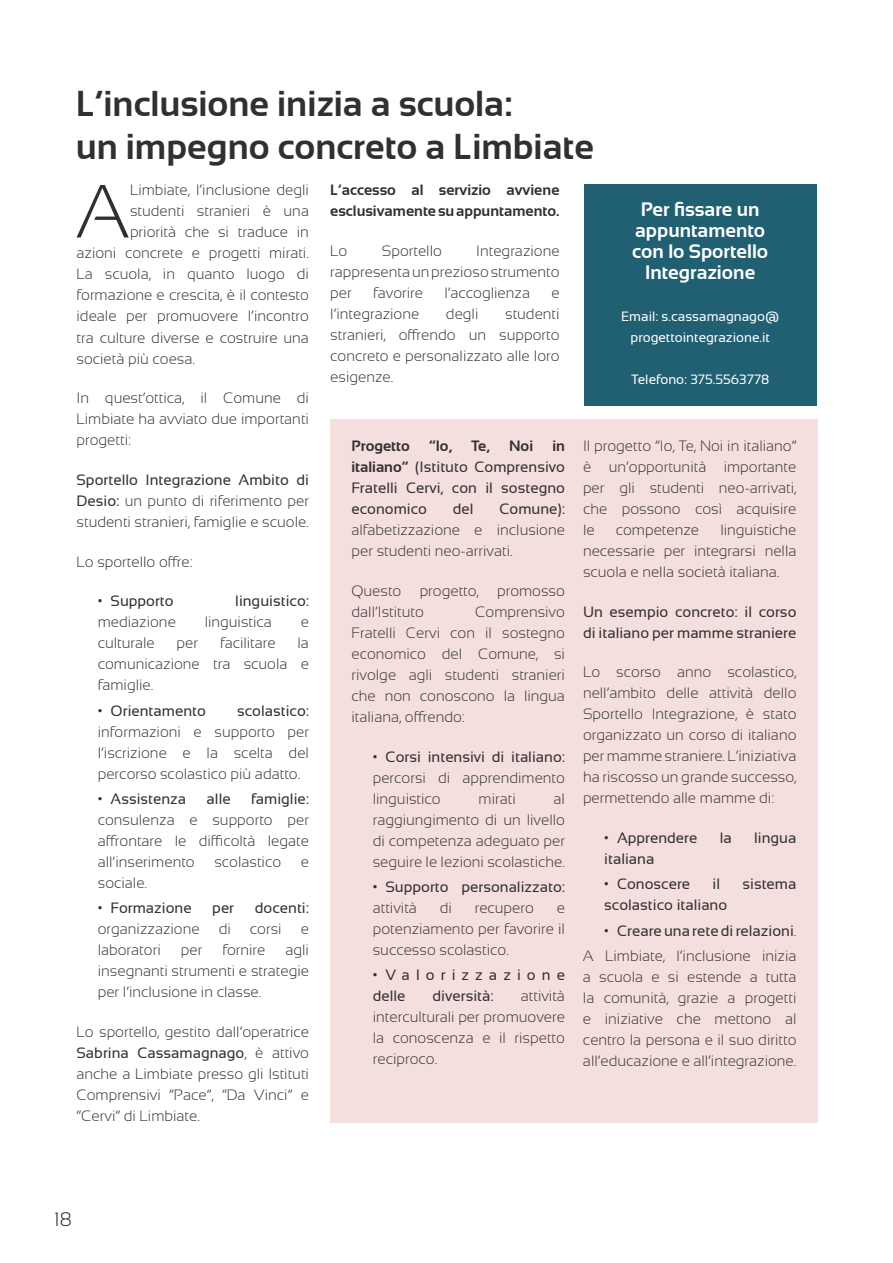
<style>
.page{position:relative;width:893px;height:1263px;background:#fff}
.page>*{position:absolute;margin:0;border:0;box-sizing:border-box;transform-origin:0 0}
.t1{font:300 75.15px "Sansation";color:#312f30}
.t2{font:700 36px/43.2px "Sansation";color:#312f30}
.t3{font:700 19.5px/21px "Sansation";color:#fff;text-align:center}
.t4{font:300 19.5px "Sansation";color:#231f20}
.t5{font:300 15px/21px "Sansation";color:#312f30;text-align:justify}
.t6{font:15px/21px "Sansation";color:#312f30;text-align:justify}
.t7{font:700 15px/21px "Sansation";color:#312f30}
.t8{font:15px/21px "Sansation";letter-spacing:.405em;color:#312f30}
.t9{font:13.5px/21px "Sansation";color:#fff;text-align:center}
.s1{font-weight:400}
.s2{font-weight:700}
</style>
<div class="page">
<div style="left:584px;top:185px;width:232px;height:221px;background:#216072"></div>
<div style="left:330px;top:419px;width:488px;height:704px;background:#f5dfde"></div>
<h2 class="t2" style="left:76px;top:81px;width:520px">L’inclusione inizia a scuola:<br>un impegno concreto a Limbiate</h2>
<h1 class="t1" style="left:75px;top:169px;width:56px">A</h1>
<p class="t5" style="left:130px;top:180px;width:180px">Limbiate, l’inclusione degli</p>
<p class="t5" style="left:130px;top:201px;width:181px">studenti stranieri è una</p>
<p class="t5" style="left:130px;top:222px;width:180px">priorità che si traduce in</p>
<p class="t5" style="left:77px;top:243px;width:234px">azioni concrete e progetti mirati.</p>
<p class="t5" style="left:77px;top:264px;width:234px">La scuola, in quanto luogo di</p>
<p class="t5" style="left:77px;top:285px;width:234px">formazione e crescita, è il contesto</p>
<p class="t5" style="left:77px;top:306px;width:234px">ideale per promuovere l’incontro</p>
<p class="t5" style="left:77px;top:327px;width:234px">tra culture diverse e costruire una</p>
<p class="t5" style="left:77px;top:348px;width:120px">società più coesa.</p>
<p class="t5" style="left:77px;top:387px;width:234px">In quest’ottica, il Comune di Limbiate ha avviato due importanti progetti:</p>
<p class="t5" style="left:77px;top:469px;width:234px"><span class="s1">Sportello Integrazione Ambito di Desio:</span> un punto di riferimento per studenti stranieri, famiglie e scuole.</p>
<p class="t5" style="left:77px;top:551px;width:118px">Lo sportello offre:</p>
<p class="t6" style="left:98px;top:591px;width:77px">• Supporto</p>
<p class="t6" style="left:235px;top:591px;width:75px">linguistico:</p>
<p class="t5" style="left:98px;top:612px;width:80px">mediazione</p>
<p class="t5" style="left:205px;top:612px;width:69px">linguistica</p>
<p class="t5" style="left:301px;top:612px;width:10px">e</p>
<p class="t5" style="left:98px;top:633px;width:59px">culturale</p>
<p class="t5" style="left:177px;top:633px;width:23px">per</p>
<p class="t5" style="left:220px;top:633px;width:57px">facilitare</p>
<p class="t5" style="left:98px;top:633px;width:213px;text-indent:200px">la comunicazione tra scuola e famiglie.</p>
<p class="t6" style="left:98px;top:700px;width:110px">• Orientamento</p>
<p class="t6" style="left:237px;top:700px;width:73px">scolastico:</p>
<p class="t5" style="left:98px;top:721px;width:213px">informazioni e supporto per l’iscrizione e la scelta del percorso scolastico più adatto.</p>
<p class="t6" style="left:98px;top:788px;width:90px">• Assistenza</p>
<p class="t6" style="left:207px;top:788px;width:25px">alle</p>
<p class="t6" style="left:251px;top:788px;width:59px">famiglie:</p>
<p class="t5" style="left:98px;top:809px;width:213px">consulenza e supporto per affrontare le difficoltà legate all’inserimento</p>
<p class="t5" style="left:214px;top:851px;width:68px">scolastico</p>
<p class="t5" style="left:301px;top:851px;width:10px">e</p>
<p class="t5" style="left:98px;top:872px;width:51px">sociale.</p>
<p class="t6" style="left:98px;top:897px;width:95px">• Formazione</p>
<p class="t6" style="left:212px;top:897px;width:23px">per</p>
<p class="t6" style="left:255px;top:897px;width:56px">docenti:</p>
<p class="t5" style="left:98px;top:918px;width:103px">organizzazione</p>
<p class="t5" style="left:219px;top:918px;width:14px">di</p>
<p class="t5" style="left:250px;top:918px;width:33px">corsi</p>
<p class="t5" style="left:301px;top:918px;width:10px">e</p>
<p class="t5" style="left:98px;top:939px;width:64px">laboratori</p>
<p class="t5" style="left:181px;top:939px;width:23px">per</p>
<p class="t5" style="left:222px;top:939px;width:45px">fornire</p>
<p class="t5" style="left:98px;top:939px;width:213px;text-indent:188px">agli insegnanti strumenti e strategie per l’inclusione in classe.</p>
<p class="t5" style="left:77px;top:1021px;width:234px">Lo sportello, gestito dall’operatrice <span class="s1">Sabrina Cassamagnago</span>, è attivo anche a Limbiate presso gli Istituti Comprensivi “Pace”, “Da Vinci” e “Cervi” di Limbiate.</p>
<p class="t7" style="left:330px;top:180px;width:231px">L’accesso al servizio avviene esclusivamente su appuntamento.</p>
<p class="t5" style="left:330px;top:240px;width:19px">Lo</p>
<p class="t5" style="left:382px;top:240px;width:62px">Sportello</p>
<p class="t5" style="left:330px;top:240px;width:231px;text-indent:146px">Integrazione rappresenta un prezioso strumento per</p>
<p class="t5" style="left:373px;top:282px;width:51px">favorire</p>
<p class="t5" style="left:444px;top:282px;width:87px">l’accoglienza</p>
<p class="t5" style="left:551px;top:282px;width:10px">e</p>
<p class="t5" style="left:330px;top:303px;width:91px">l’integrazione</p>
<p class="t5" style="left:446px;top:303px;width:34px">degli</p>
<p class="t5" style="left:330px;top:303px;width:231px;text-indent:175px">studenti stranieri, offrendo un supporto concreto e personalizzato alle loro esigenze.</p>
<h3 class="t3" style="left:632px;top:199px;width:137px">Per fissare un appuntamento con lo Sportello<br>Integrazione</h3>
<p class="t9" style="left:621px;top:306px;width:159px">Email: s.cassamagnago@ progettointegrazione.it</p>
<p class="t9" style="left:631px;top:369px;width:140px">Telefono: 375.5563778</p>
<p class="t6" style="left:351px;top:435px;width:215px;text-indent:201px"><span class="s2">in italiano”</span> (Istituto Comprensivo Fratelli Cervi, con il sostegno economico</p>
<p class="t7" style="left:351px;top:435px;width:60px">Progetto</p>
<p class="t7" style="left:429px;top:435px;width:25px">“Io,</p>
<p class="t7" style="left:471px;top:435px;width:20px">Te,</p>
<p class="t7" style="left:509px;top:435px;width:26px">Noi</p>
<p class="t6" style="left:453px;top:498px;width:22px">del</p>
<p class="t6" style="left:499px;top:498px;width:67px">Comune):</p>
<p class="t5" style="left:351px;top:519px;width:215px">alfabetizzazione e inclusione per studenti neo-arrivati.</p>
<p class="t5" style="left:351px;top:580px;width:215px">Questo progetto, promosso dall’Istituto</p>
<p class="t5" style="left:351px;top:601px;width:215px;text-indent:124px">Comprensivo Fratelli Cervi con il sostegno economico del Comune, si rivolge agli studenti stranieri che non conoscono la lingua italiana, offrendo:</p>
<p class="t6" style="left:373px;top:746px;width:194px">• Corsi intensivi di italiano:</p>
<p class="t5" style="left:373px;top:767px;width:194px">percorsi di apprendimento linguistico</p>
<p class="t5" style="left:373px;top:788px;width:194px;text-indent:181px">al raggiungimento di un livello di competenza adeguato per seguire le lezioni scolastiche.</p>
<p class="t6" style="left:373px;top:876px;width:194px">• Supporto personalizzato:</p>
<p class="t5" style="left:373px;top:897px;width:46px">attività</p>
<p class="t5" style="left:440px;top:897px;width:14px">di</p>
<p class="t5" style="left:475px;top:897px;width:61px">recupero</p>
<p class="t5" style="left:479px;top:788px;width:39px">mirati</p>
<p class="t5" style="left:373px;top:897px;width:194px;text-indent:184px">e potenziamento per favorire il successo scolastico.</p>
<p class="t8" style="left:373px;top:964px;width:194px">• Valorizzazione delle</p>
<p class="t5" style="left:373px;top:985px;width:194px;text-indent:148px">attività interculturali per promuovere la conoscenza e il rispetto reciproco.</p>
<p class="t6" style="left:433px;top:985px;width:63px">diversità:</p>
<p class="t5" style="left:583px;top:435px;width:215px">Il progetto “Io, Te, Noi in italiano” è un’opportunità importante per gli studenti neo-arrivati, che possono così acquisire le</p>
<p class="t5" style="left:583px;top:519px;width:215px;text-indent:137px">linguistiche necessarie per integrarsi nella scuola e nella società italiana.</p>
<p class="t6" style="left:583px;top:601px;width:215px">Un esempio concreto: il corso di italiano per mamme straniere</p>
<p class="t5" style="left:583px;top:662px;width:215px">Lo scorso anno scolastico, nell’ambito delle attività dello Sportello Integrazione, è stato organizzato un corso di italiano per mamme straniere. L’iniziativa ha riscosso un grande successo, permettendo alle mamme di:</p>
<p class="t6" style="left:604px;top:827px;width:95px">• Apprendere</p>
<p class="t6" style="left:720px;top:827px;width:14px">la</p>
<p class="t6" style="left:754px;top:827px;width:44px">lingua</p>
<p class="t6" style="left:604px;top:848px;width:52px">italiana</p>
<p class="t6" style="left:604px;top:874px;width:87px">• Conoscere</p>
<p class="t6" style="left:713px;top:874px;width:9px">il</p>
<p class="t6" style="left:742px;top:874px;width:55px">sistema</p>
<p class="t6" style="left:604px;top:895px;width:125px">scolastico italiano</p>
<p class="t5" style="left:583px;top:918px;width:215px;line-height:25.2px;text-align:right"><span class="s1">• Creare una rete di relazioni</span>.<br>A Limbiate, l’inclusione inizia</p>
<p class="t5" style="left:583px;top:966px;width:215px">a scuola e si estende a tutta la comunità, grazie a progetti e iniziative che mettono al centro la persona e il suo diritto all’educazione e all’integrazione.</p>
<p class="t5" style="left:616px;top:519px;width:85px">competenze</p>
<h3 class="t4" style="left:54px;top:1208px;width:19px">18</h3>
</div>
